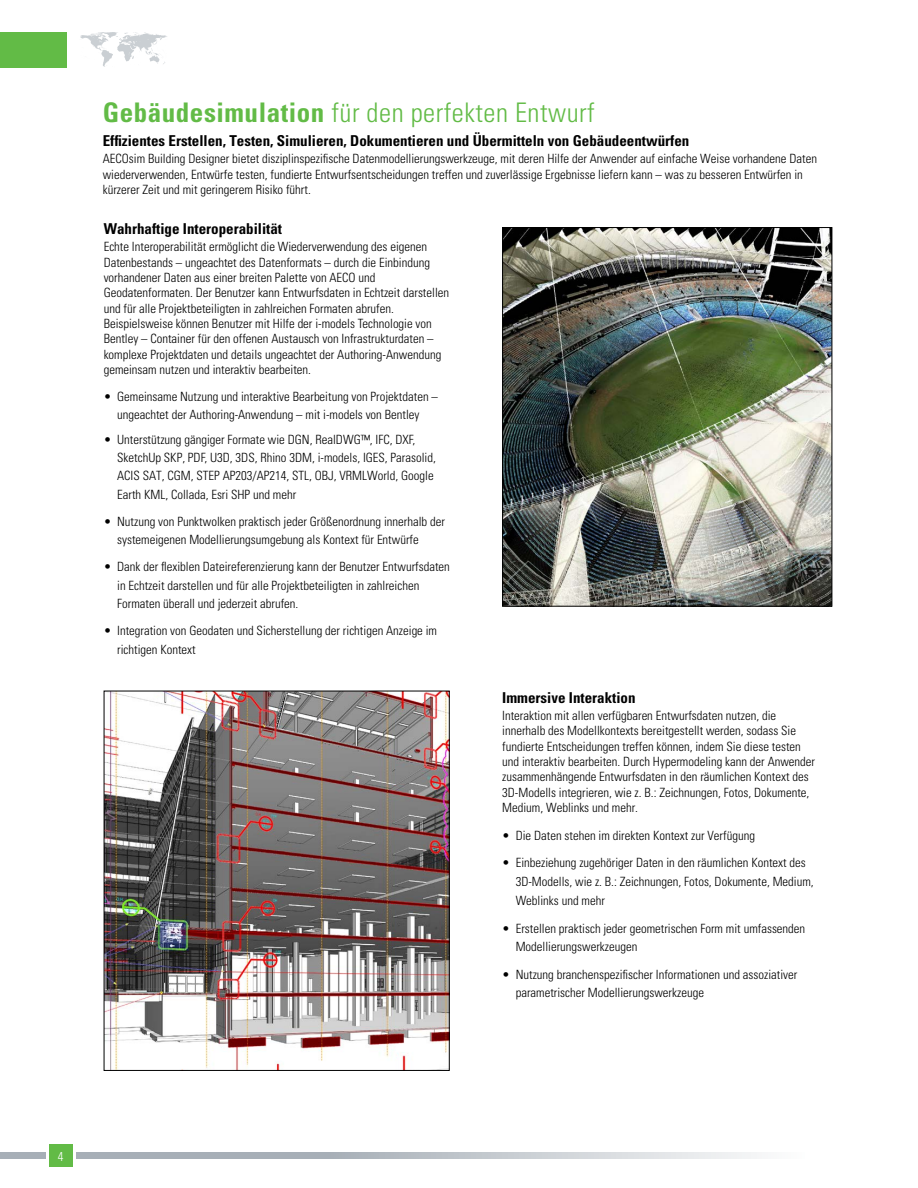
<style>
.page{position:relative;width:918px;height:1188px;background:#fff}
.page>*{position:absolute;margin:0;border:0;box-sizing:border-box;transform-origin:0 0}
.t1{font:300 condensed 27px "Univers";letter-spacing:.02em;color:#62bb46}
.t2{font:700 condensed 15px "Univers";color:#000}
.t3{font:300 condensed 12.75px/15.3px "Univers";color:#000}
.t4{font:300 condensed 12.75px "Univers";color:#fff}
.s1{font-weight:700}
</style>
<div class="page">
<div style="left:49px;top:1144px;width:23px;height:22px;background:#62bb46"></div>
<div style="left:0;top:1152px;width:46px;height:6px;background:#a7afb7"></div>
<svg style="left:76px;top:1152px;width:681px;height:6px;background:#bfc5ca"></svg>
<svg style="left:80px;top:32px;width:87px;height:35px"></svg>
<div style="left:0;top:32px;width:67px;height:36px;background:#62bb46"></div>
<img style="left:106px;top:693px;width:342px;height:376px">
<div style="left:104px;top:691px;width:346px;height:380px;border:1px solid #000"></div>
<img style="left:504px;top:229px;width:326px;height:376px">
<div style="left:502px;top:227px;width:330px;height:380px;border:1px solid #000"></div>
<h1 class="t1" style="left:103px;top:96px;width:494px"><span class="s1">Gebäudesimulation</span> für den perfekten Entwurf</h1>
<p class="t2" style="left:103px;top:131px;width:588px">Effizientes Erstellen, Testen, Simulieren, Dokumentieren und Übermitteln von Gebäudeentwürfen</p>
<p class="t3" style="left:103px;top:151px;width:716px">AECOsim Building Designer bietet disziplinspezifische Datenmodellierungswerkzeuge, mit deren Hilfe der Anwender auf einfache Weise vorhandene Daten wiederverwenden, Entwürfe testen, fundierte Entwurfsentscheidungen treffen und zuverlässige Ergebnisse liefern kann – was zu besseren Entwürfen in kürzerer Zeit und mit geringerem Risiko führt.</p>
<p class="t2" style="left:104px;top:219px;width:180px">Wahrhaftige Interoperabilität</p>
<p class="t3" style="left:104px;top:239px;width:347px">Echte Interoperabilität ermöglicht die Wiederverwendung des eigenen Datenbestands – ungeachtet des Datenformats – durch die Einbindung vorhandener Daten aus einer breiten Palette von AECO und Geodatenformaten. Der Benutzer kann Entwurfsdaten in Echtzeit darstellen und für alle Projektbeteiligten in zahlreichen Formaten abrufen.<br>Beispielsweise können Benutzer mit Hilfe der i-models Technologie von Bentley – Container für den offenen Austausch von Infrastrukturdaten – komplexe Projektdaten und details ungeachtet der Authoring-Anwendung gemeinsam nutzen und interaktiv bearbeiten.</p>
<p class="t3" style="left:104px;top:387px;width:336px;line-height:18.3px;text-align:center">• Gemeinsame Nutzung und interaktive Bearbeitung von Projektdaten – ungeachtet der Authoring-Anwendung – mit i-models von Bentley</p>
<p class="t3" style="left:117px;top:430px;width:320px;line-height:18.3px;text-indent:-14px">• Unterstützung gängiger Formate wie DGN, RealDWG™, IFC, DXF, SketchUp SKP, PDF, U3D, 3DS, Rhino 3DM, i-models, IGES, Parasolid, ACIS SAT, CGM, STEP AP203/AP214, STL, OBJ, VRMLWorld, Google Earth KML, Collada, Esri SHP und mehr</p>
<p class="t3" style="left:117px;top:512px;width:329px;line-height:18.3px;text-indent:-14px">• Nutzung von Punktwolken praktisch jeder Größenordnung innerhalb der systemeigenen Modellierungsumgebung als Kontext für Entwürfe</p>
<p class="t3" style="left:117px;top:558px;width:334px;line-height:18.3px;text-indent:-14px">• Dank der flexiblen Dateireferenzierung kann der Benutzer Entwurfsdaten in Echtzeit darstellen und für alle Projektbeteiligten in zahlreichen<br>Formaten überall und jederzeit abrufen.</p>
<p class="t3" style="left:117px;top:622px;width:321px;line-height:18.3px;text-indent:-14px">• Integration von Geodaten und Sicherstellung der richtigen Anzeige im richtigen Kontext</p>
<p class="t2" style="left:502px;top:688px;width:135px">Immersive Interaktion</p>
<p class="t3" style="left:502px;top:708px;width:314px">Interaktion mit allen verfügbaren Entwurfsdaten nutzen, die innerhalb des Modellkontexts bereitgestellt werden, sodass Sie fundierte Entscheidungen treffen können, indem Sie diese testen und interaktiv bearbeiten. Durch Hypermodeling kann der Anwender zusammenhängende Entwurfsdaten in den räumlichen Kontext des 3D-Modells integrieren, wie z. B.: Zeichnungen, Fotos, Dokumente, Medium, Weblinks und mehr.</p>
<p class="t3" style="left:502px;top:828px;width:254px">• Die Daten stehen im direkten Kontext zur Verfügung</p>
<p class="t3" style="left:516px;top:854px;width:300px;line-height:18.8px;text-indent:-14px">• Einbeziehung zugehöriger Daten in den räumlichen Kontext des<br>3D-Modells, wie z. B.: Zeichnungen, Fotos, Dokumente, Medium,<br>Weblinks und mehr</p>
<p class="t3" style="left:516px;top:919px;width:291px;line-height:18.6px;text-indent:-14px">• Erstellen praktisch jeder geometrischen Form mit umfassenden<br>Modellierungswerkzeugen</p>
<p class="t3" style="left:516px;top:965px;width:283px;line-height:18.6px;text-indent:-14px">• Nutzung branchenspezifischer Informationen und assoziativer parametrischer Modellierungswerkzeuge</p>
<p class="t4" style="left:58px;top:1148px;width:7px">4</p>
</div>
